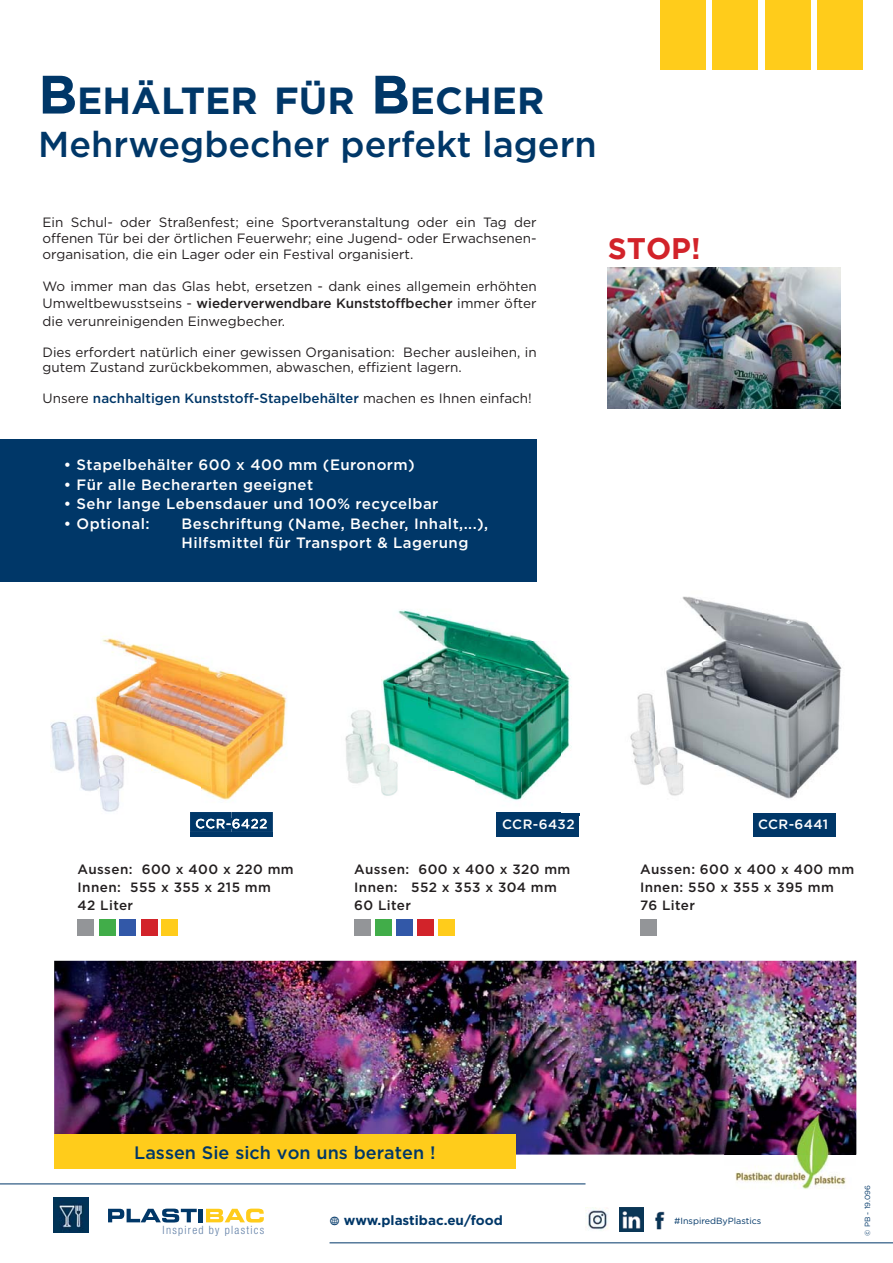
<style>
.page{position:relative;width:893px;height:1263px;background:#fff}
.page>*{position:absolute;margin:0;border:0;box-sizing:border-box;transform-origin:0 0}
.t1{font:700 37.8px "Gotham";color:#003768}
.t2{font:500 36px "Gotham";color:#003768}
.t3{font:700 29.7px "Gotham";color:#d2232a}
.t4{font:500 18px "Gotham";color:#003768}
.t5{font:500 15px/19.5px "Gotham";letter-spacing:.03em;color:#fff}
.t6{font:13.5px/16.2px "Gotham";color:#231f20}
.t7{font:500 13.5px/18px "Gotham";letter-spacing:.03em;color:#231f20}
.t8{font:500 13.5px "Gotham";color:#003768}
.t9{font:500 13.5px "Gotham";letter-spacing:.03em;color:#fff}
.t10{font:700 13.35px "Gotham";color:#003768}
.t11{font:300 condensed 11.55px "Helvetica Neue LT Std";letter-spacing:.11em;color:#6280a7}
.t12{font:8.85px "Gotham";color:#003768}
.t13{font:7.35px "Gotham";color:#003768}
.s1{font-size:54px}
.s2{font-weight:500}
.s3{font-weight:400;color:#231f20}
.s4{font-family:"Modern Pictograms";font-weight:400}
</style>
<div class="page">
<div style="left:0;top:439px;width:537px;height:143px;background:#003768"></div>
<div style="left:712px;top:0;width:46px;height:70px;background:#ffcc1b"></div>
<div style="left:660px;top:0;width:45px;height:70px;background:#ffcc1b"></div>
<div style="left:765px;top:0;width:45px;height:70px;background:#ffcc1b"></div>
<div style="left:817px;top:0;width:46px;height:70px;background:#ffcc1b"></div>
<hr style="left:0;top:1184px;width:585px;height:1px;background:#003768">
<hr style="left:329px;top:1243px;width:564px;height:1px;background:#003768">
<img style="left:619px;top:1208px;width:46px;height:24px">
<img style="left:585px;top:1208px;width:23px;height:23px">
<svg style="left:108px;top:1209px;width:89px;height:14px"></svg>
<hr style="left:199px;top:1209px;width:4px;height:13px;background:#003768">
<svg style="left:206px;top:1209px;width:58px;height:14px"></svg>
<img style="left:54px;top:961px;width:802px;height:194px">
<div style="left:54px;top:1135px;width:462px;height:34px;background:#ffcc1b"></div>
<div style="left:190px;top:812px;width:83px;height:24px;background:#003768"></div>
<div style="left:496px;top:812px;width:83px;height:24px;background:#003768"></div>
<div style="left:752px;top:812px;width:83px;height:24px;background:#003768"></div>
<img style="left:608px;top:267px;width:232px;height:141px">
<img style="left:725px;top:1111px;width:131px;height:78px">
<img style="left:398px;top:610px;width:134px;height:31px">
<img style="left:345px;top:641px;width:216px;height:131px">
<img style="left:348px;top:772px;width:173px;height:29px">
<img style="left:521px;top:772px;width:24px;height:27px">
<img style="left:561px;top:812px;width:18px;height:1px">
<img style="left:682px;top:596px;width:129px;height:30px">
<img style="left:630px;top:626px;width:212px;height:173px">
<img style="left:561px;top:669px;width:11px;height:86px">
<img style="left:50px;top:636px;width:237px;height:143px">
<img style="left:80px;top:779px;width:122px;height:33px">
<img style="left:202px;top:779px;width:47px;height:21px">
<img style="left:190px;top:812px;width:41px;height:20px">
<img style="left:231px;top:812px;width:42px;height:20px">
<img style="left:196px;top:819px;width:71px;height:10px">
<img style="left:54px;top:1198px;width:35px;height:34px">
<div style="left:640px;top:920px;width:16px;height:16px;background:#939598"></div>
<div style="left:438px;top:920px;width:17px;height:16px;background:#ffcc1b"></div>
<div style="left:375px;top:920px;width:17px;height:16px;background:#41ad49"></div>
<div style="left:417px;top:920px;width:17px;height:16px;background:#d2232a"></div>
<div style="left:354px;top:920px;width:17px;height:16px;background:#939598"></div>
<div style="left:396px;top:920px;width:17px;height:16px;background:#3258a8"></div>
<div style="left:162px;top:920px;width:16px;height:16px;background:#ffcc1b"></div>
<div style="left:99px;top:920px;width:16px;height:16px;background:#41ad49"></div>
<div style="left:141px;top:920px;width:16px;height:16px;background:#d2232a"></div>
<div style="left:78px;top:920px;width:16px;height:16px;background:#939598"></div>
<div style="left:120px;top:920px;width:16px;height:16px;background:#3258a8"></div>
<h1 class="t1" style="left:38px;top:83px;width:508px"><span class="s1">B</span>EHÄLTER FÜR <span class="s1">B</span>ECHER</h1>
<h2 class="t2" style="left:38px;top:131px;width:560px">Mehrwegbecher perfekt lagern</h2>
<p class="t6" style="left:43px;top:215px;width:496px;text-align:justify">Ein Schul- oder Straßenfest; eine Sportveranstaltung oder ein Tag der offenen Tür bei der örtlichen Feuerwehr; eine Jugend- oder Erwachsenen&shy;organisation, die ein Lager oder ein Festival organisiert.</p>
<p class="t6" style="left:43px;top:280px;width:496px">Wo immer man das Glas hebt, ersetzen - dank eines allgemein erhöhten<br>Umweltbewusstseins - <span class="s2">wiederverwendbare Kunststoffbecher</span> immer öfter</p>
<p class="t6" style="left:43px;top:314px;width:244px">die verunreinigenden Einwegbecher.</p>
<p class="t6" style="left:43px;top:346px;width:496px;line-height:15px">Dies erfordert natürlich einer gewissen Organisation: Becher ausleihen, in gutem Zustand zurückbekommen, abwaschen, effizient lagern.</p>
<p class="t8" style="left:43px;top:393px;width:491px"><span class="s3">Unsere</span> nachhaltigen Kunststoff-Stapelbehälter <span class="s3">machen es Ihnen einfach!</span></p>
<p class="t5" style="left:64px;top:456px;width:353px">• Stapelbehälter 600 x 400 mm (Euronorm)</p>
<p class="t5" style="left:64px;top:476px;width:251px">• Für alle Becherarten geeignet</p>
<p class="t5" style="left:64px;top:495px;width:376px">• Sehr lange Lebensdauer und 100% recycelbar</p>
<p class="t5" style="left:64px;top:515px;width:88px">• Optional:</p>
<p class="t5" style="left:182px;top:515px;width:308px">Beschriftung (Name, Becher, Inhalt,...),<br>Hilfsmittel für Transport &amp; Lagerung</p>
<h3 class="t3" style="left:608px;top:238px;width:94px">STOP!</h3>
<p class="t7" style="left:78px;top:861px;width:218px">Aussen: 600 x 400 x 220 mm<br>Innen: 555 x 355 x 215 mm<br>42 Liter</p>
<p class="t9" style="left:502px;top:819px;width:74px">CCR-6432</p>
<p class="t9" style="left:758px;top:819px;width:72px">CCR-6441</p>
<p class="t7" style="left:354px;top:861px;width:218px">Aussen: 600 x 400 x 320 mm<br>Innen: 552 x 353 x 304 mm<br>60 Liter</p>
<p class="t7" style="left:640px;top:861px;width:216px">Aussen: 600 x 400 x 400 mm<br>Innen: 550 x 355 x 395 mm<br>76 Liter</p>
<h3 class="t4" style="left:134px;top:1146px;width:303px">Lassen Sie sich von uns beraten !</h3>
<p class="t11" style="left:163px;top:1223px;width:103px">Inspired by plastics</p>
<p class="t10" style="left:329px;top:1216px;width:175px"><span class="s4">w</span> www.plastibac.eu/food</p>
<p class="t12" style="left:674px;top:1217px;width:89px">#InspiredByPlastics</p>
<p class="t13" style="left:865px;top:1236px;width:52px;rotate:-90deg">© PB - 19.096</p>
</div>
